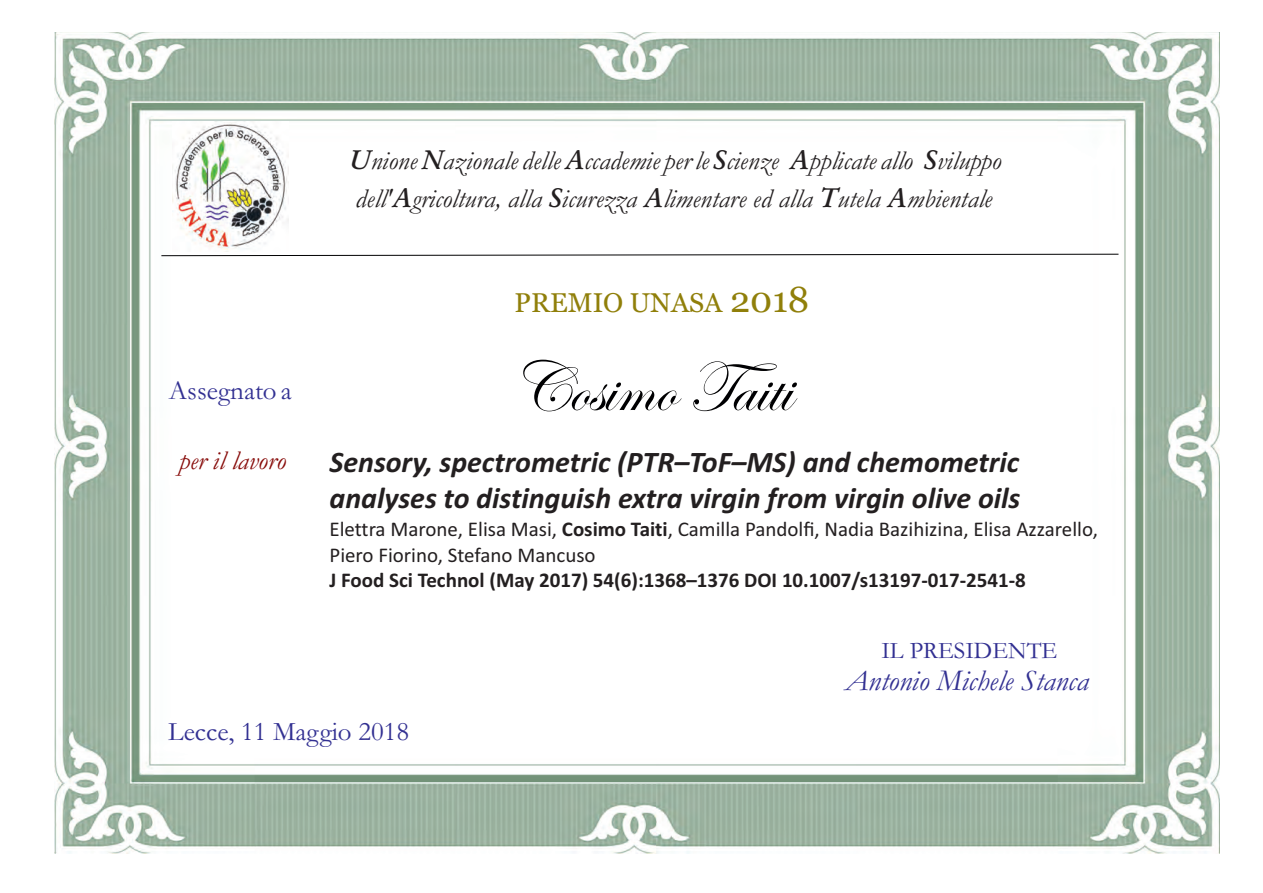
<style>
.page{position:relative;width:1263px;height:893px;background:#fff}
.page>*{position:absolute;margin:0;border:0;box-sizing:border-box;transform-origin:0 0}
.t1{font:72px "Edwardian Script ITC";color:#000002}
.t2{font:italic 700 30px/36.6px "Calibri";color:#231f20}
.t3{font:italic 30px "Garamond";color:#323092}
.t4{font:italic 27px/38.7px "Garamond";color:#231f20}
.t5{font:27px "Garamond";color:#323092}
.t6{font:27px "Georgia";color:#907f0a}
.t7{font:italic 27px "Garamond";color:#870b09}
.t8{font:24px "Garamond";color:#323092}
.t9{font:21px/25.7px "Calibri";color:#231f20}
.t10{font:700 21px "Calibri";color:#231f20}
.s1{font-family:"Garamond Kursiv Halbfett";font-style:normal}
.s2{font-size:36px}
.s3{font-weight:700}
</style>
<div class="page">
<img style="left:55px;top:32px;width:1164px;height:822px">
<img style="left:173px;top:122px;width:116px;height:129px">
<svg style="left:161px;top:253px;width:958px;height:4px"></svg>
<p class="t4" style="left:349px;top:144px;width:654px"><span class="s1">U</span>nione <span class="s1">N</span>azionale delle <span class="s1">A</span>ccademie per le <span class="s1">S</span>cienze <span class="s1">A</span>pplicate allo <span class="s1">S</span>viluppo dell'<span class="s1">A</span>gricoltura, alla <span class="s1">S</span>icurezza <span class="s1">A</span>limentare ed alla <span class="s1">T</span>utela <span class="s1">A</span>mbientale</p>
<p class="t5" style="left:169px;top:381px;width:124px">Assegnato a</p>
<p class="t7" style="left:179px;top:451px;width:109px">per il lavoro</p>
<p class="t6" style="left:515px;top:292px;width:296px">PREMIO UNASA <span class="s2">2018</span></p>
<h1 class="t1" style="left:511px;top:348px;width:282px">Cosimo Taiti</h1>
<p class="t2" style="left:329px;top:446px;width:692px">Sensory, spectrometric (PTR–ToF–MS) and chemometric analyses to distinguish extra virgin from virgin olive oils</p>
<p class="t9" style="left:329px;top:518px;width:770px">Elettra Marone, Elisa Masi, <span class="s3">Cosimo Taiti</span>, Camilla Pandolfi, Nadia Bazihizina, Elisa Azzarello,<br>Piero Fiorino, Stefano Mancuso</p>
<p class="t10" style="left:329px;top:572px;width:698px">J Food Sci Technol (May 2017) 54(6):1368–1376 DOI 10.1007/s13197-017-2541-8</p>
<p class="t8" style="left:881px;top:642px;width:177px">IL PRESIDENTE</p>
<p class="t3" style="left:845px;top:671px;width:245px">Antonio Michele Stanca</p>
<p class="t5" style="left:168px;top:723px;width:242px">Lecce, 11 Maggio 2018</p>
</div>
